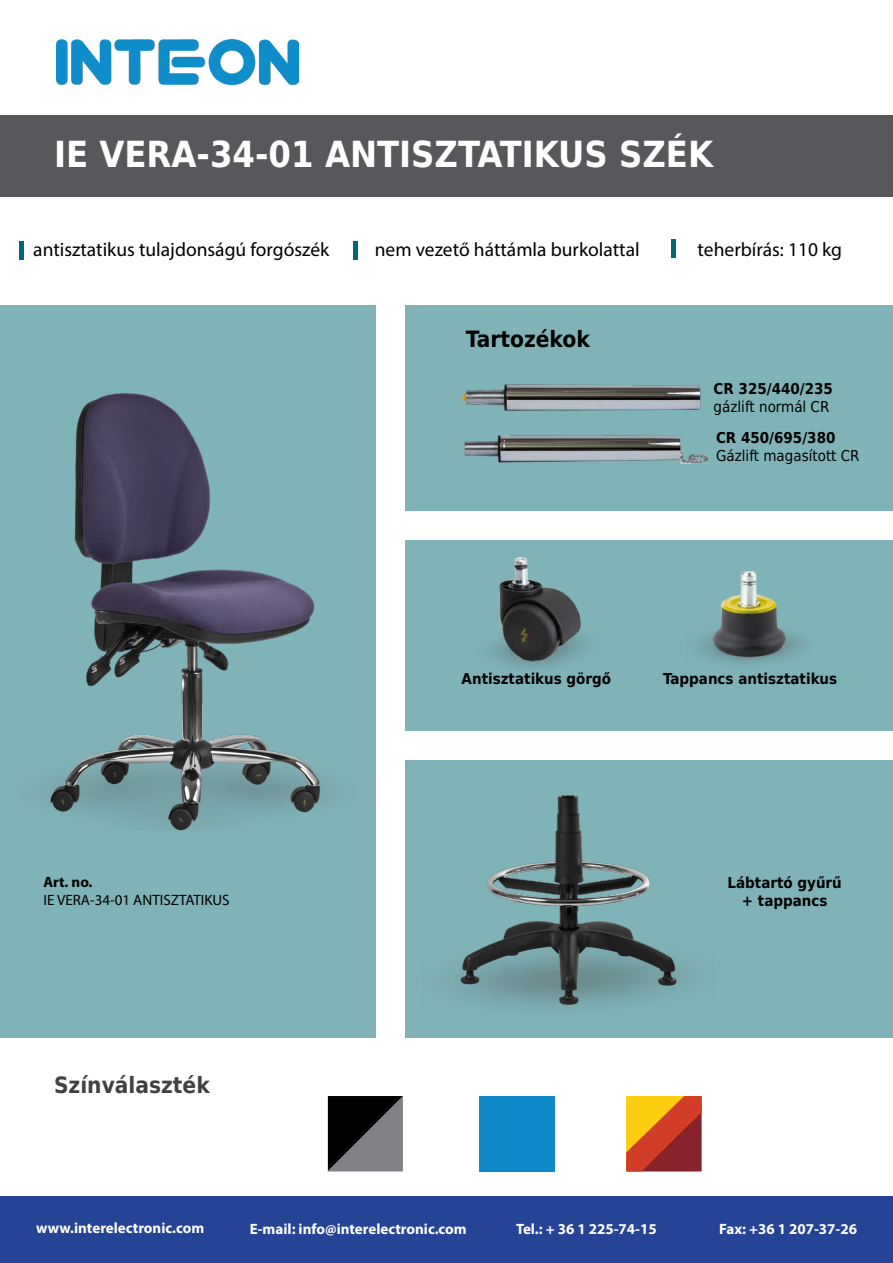
<style>
.page{position:relative;width:893px;height:1263px;background:#fff}
.page>*{position:absolute;margin:0;border:0;box-sizing:border-box;transform-origin:0 0}
.t1{font:700 36px "DejaVu Sans Condensed";color:#fff}
.t2{font:700 22.5px "DejaVu Sans Condensed";color:#414042}
.t3{font:700 22.5px "DejaVu Sans Condensed";color:#000}
.t4{font:19.5px "Myriad Pro";color:#000}
.t5{font:700 15px "Myriad Pro";color:#fff}
.t6{font:700 15px/18px "DejaVu Sans Condensed";color:#000;text-align:center}
.t7{font:15px "DejaVu Sans Condensed";color:#000}
.t8{font:15px "Myriad Pro";color:#000}
.t9{font:700 15px "Myriad Pro";color:#000}
</style>
<div class="page">
<div style="left:0;top:1196px;width:893px;height:67px;background:#254496"></div>
<div style="left:0;top:305px;width:893px;height:732px;background:#80b3b8"></div>
<div style="left:0;top:116px;width:893px;height:81px;background:#57585b"></div>
<img style="left:50px;top:393px;width:273px;height:437px">
<hr style="left:354px;top:241px;width:4px;height:19px;background:#006871">
<hr style="left:20px;top:241px;width:4px;height:19px;background:#006871">
<div style="left:376px;top:290px;width:28px;height:756px;background:#fff"></div>
<img style="left:462px;top:384px;width:239px;height:27px">
<img style="left:464px;top:435px;width:245px;height:28px">
<div style="left:393px;top:512px;width:500px;height:28px;background:#fff"></div>
<img style="left:492px;top:557px;width:93px;height:110px">
<img style="left:700px;top:571px;width:102px;height:92px">
<hr style="left:671px;top:240px;width:4px;height:18px;background:#006871">
<div style="left:404px;top:731px;width:489px;height:28px;background:#fff"></div>
<img style="left:458px;top:795px;width:225px;height:211px">
<div style="left:479px;top:1096px;width:76px;height:75px;background:#118acb"></div>
<svg style="left:327px;top:1096px;width:76px;height:75px;background:#424345"></svg>
<svg style="left:626px;top:1096px;width:76px;height:75px;background:#c75f21"></svg>
<img style="left:56px;top:40px;width:242px;height:45px">
<h1 class="t1" style="left:54px;top:125px;width:661px">IE VERA-34-01 ANTISZTATIKUS SZÉK</h1>
<h3 class="t4" style="left:33px;top:237px;width:298px">antisztatikus tulajdonságú forgószék</h3>
<h3 class="t4" style="left:375px;top:237px;width:266px">nem vezető háttámla burkolattal</h3>
<h3 class="t4" style="left:698px;top:237px;width:146px">teherbírás: 110 kg</h3>
<h2 class="t3" style="left:466px;top:321px;width:125px">Tartozékok</h2>
<p class="t6" style="left:714px;top:379px;width:121px">CR 325/440/235</p>
<p class="t7" style="left:714px;top:394px;width:117px">gázlift normál CR</p>
<p class="t6" style="left:716px;top:429px;width:121px">CR 450/695/380</p>
<p class="t7" style="left:716px;top:444px;width:145px">Gázlift magasított CR</p>
<p class="t9" style="left:43px;top:873px;width:50px">Art. no.</p>
<p class="t8" style="left:43px;top:891px;width:188px">IE VERA-34-01 ANTISZTATIKUS</p>
<h2 class="t2" style="left:54px;top:1066px;width:157px">Színválaszték</h2>
<p class="t6" style="left:462px;top:670px;width:151px">Antisztatikus görgő</p>
<p class="t6" style="left:663px;top:670px;width:176px">Tappancs antisztatikus</p>
<p class="t6" style="left:727px;top:873px;width:116px">Lábtartó gyűrű + tappancs</p>
<p class="t5" style="left:36px;top:1218px;width:169px">www.interelectronic.com</p>
<p class="t5" style="left:250px;top:1219px;width:218px">E-mail: info@interelectronic.com</p>
<p class="t5" style="left:516px;top:1219px;width:142px">Tel.: + 36 1 225-74-15</p>
<p class="t5" style="left:719px;top:1219px;width:139px">Fax: +36 1 207-37-26</p>
</div>
